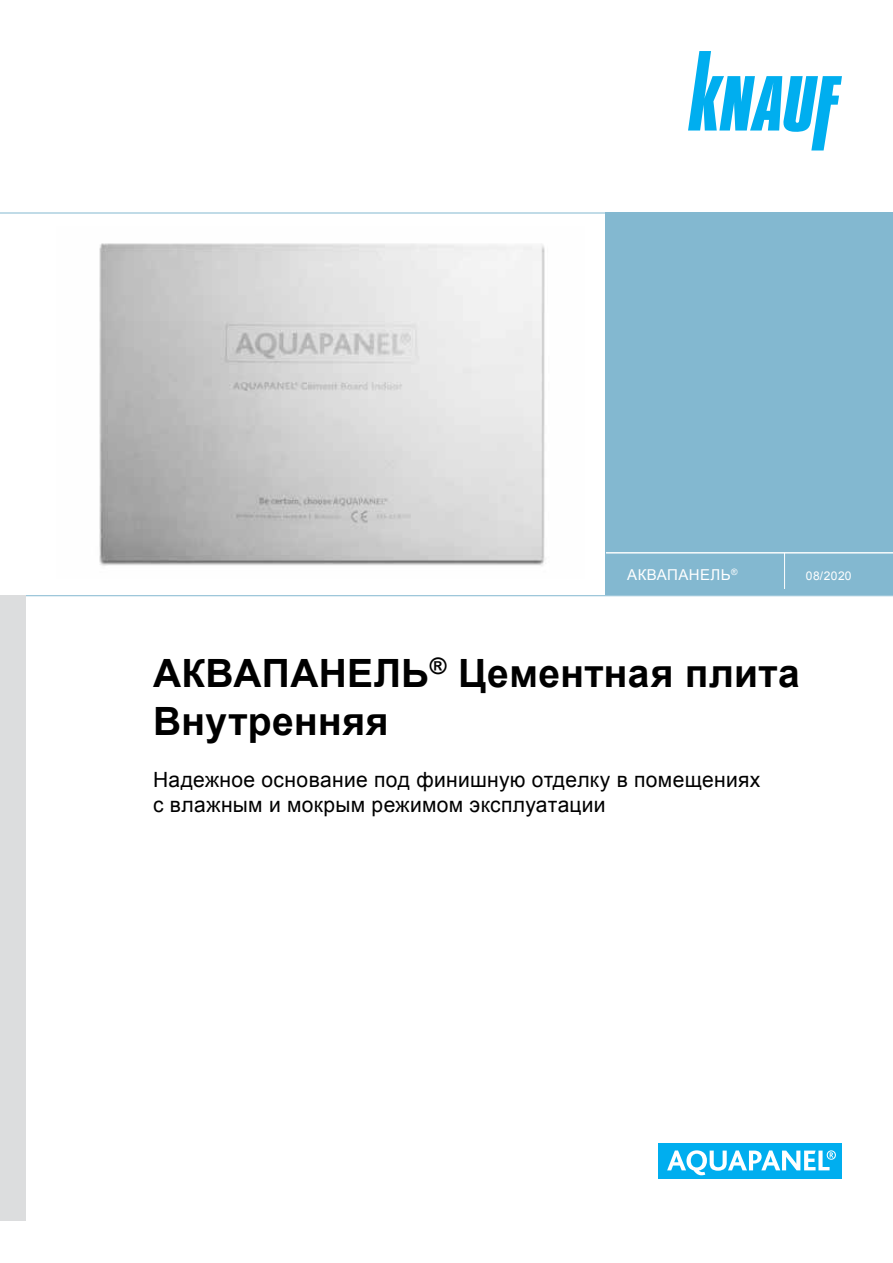
<style>
.page{position:relative;width:893px;height:1263px;background:#fff}
.page>*{position:absolute;margin:0;border:0;box-sizing:border-box;transform-origin:0 0}
.t1{font:700 39px/48px "Arial";letter-spacing:.01em;color:#000}
.t2{font:21px/25.2px "Arial";letter-spacing:.015em;color:#000}
.t3{font:15px "Arial";letter-spacing:.03em;color:#fff}
.t4{font:12px "Arial";letter-spacing:.05em;color:#fff}
</style>
<div class="page">
<svg style="left:688px;top:51px;width:154px;height:99px"></svg>
<div style="left:606px;top:213px;width:287px;height:382px;background:#83b8d0"></div>
<hr style="left:606px;top:552px;width:287px;height:1px;background:#fff">
<hr style="left:784px;top:553px;width:1px;height:36px;background:#fff">
<hr style="left:0;top:213px;width:893px;height:1px;background:#83b8d0">
<hr style="left:0;top:595px;width:893px;height:1px;background:#83b8d0">
<div style="left:658px;top:1143px;width:184px;height:35px;background:#00aeef"></div>
<svg style="left:667px;top:1150px;width:169px;height:25px"></svg>
<div style="left:0;top:595px;width:26px;height:625px;background:#dcddde"></div>
<img style="left:99px;top:243px;width:446px;height:323px">
<p class="t3" style="left:627px;top:564px;width:112px">АКВАПАНЕЛЬ<sup>®</sup></p>
<p class="t4" style="left:806px;top:568px;width:47px">08/2020</p>
<h1 class="t1" style="left:153px;top:650px;width:648px">АКВАПАНЕЛЬ<sup>®</sup> Цементная плита<br>Внутренняя</h1>
<p class="t2" style="left:153px;top:767px;width:609px">Надежное основание под финишную отделку в помещениях с влажным и мокрым режимом эксплуатации</p>
</div>
